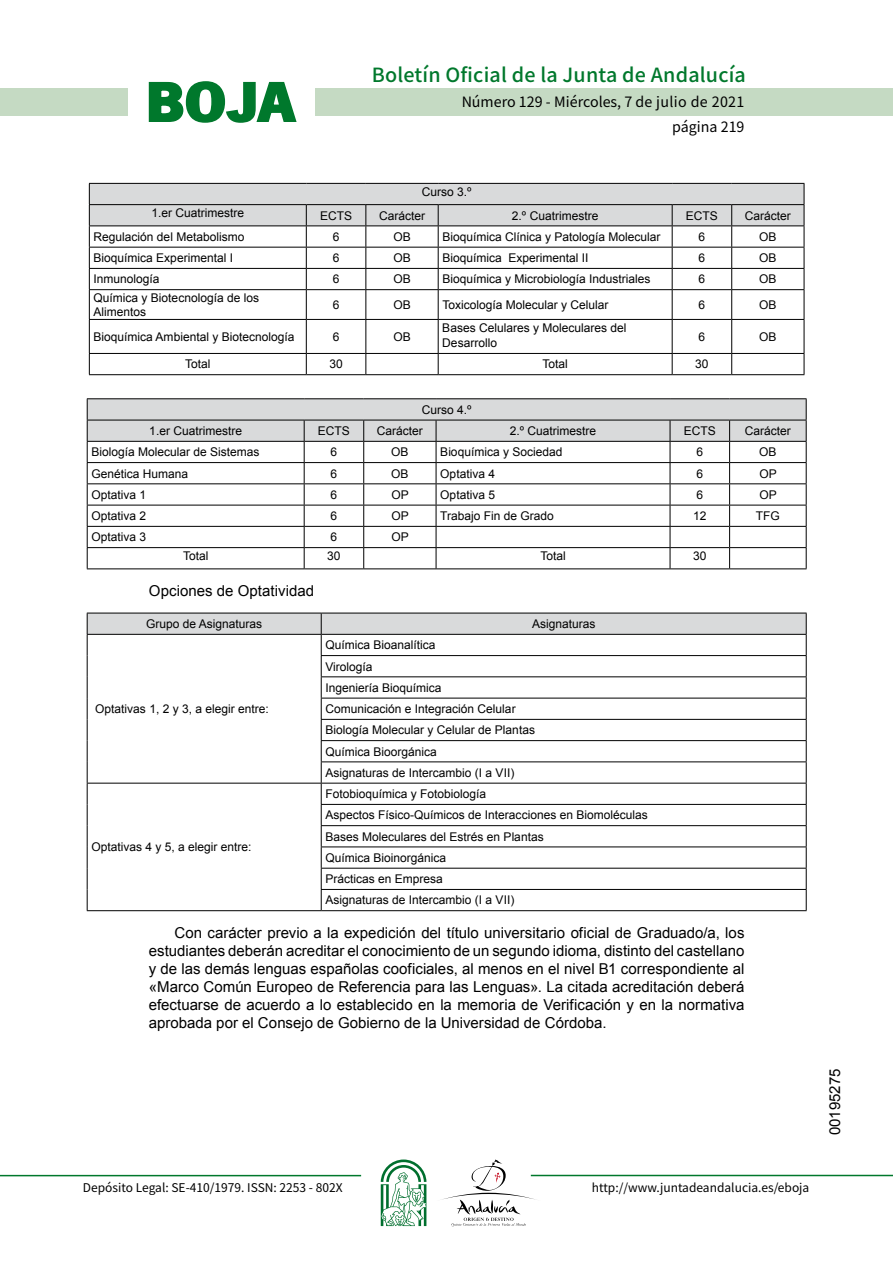
<style>
.page{position:relative;width:893px;height:1263px;background:#fff}
.page>*{position:absolute;margin:0;border:0;box-sizing:border-box;transform-origin:0 0}
.t1{font:700 57.75px "News Got T";color:#00782c;scale:1.14 1}
.t2{font:500 19.5px "Noto Sans HK";letter-spacing:.01em;color:#00782c}
.t3{font:15px/18px "Arial";color:#000;text-align:justify}
.t4{font:14.25px/24.5px "Noto Sans HK";color:#000;text-align:right}
.t5{font:12px/21.3px "Arial";color:#000}
.t6{font:12px "Noto Sans HK";color:#000}
</style>
<div class="page">
<div style="left:315px;top:88px;width:577px;height:28px;background:#c5dac3"></div>
<div style="left:0;top:88px;width:128px;height:28px;background:#c5dac3"></div>
<hr style="left:0;top:1175px;width:361px;height:1px;background:#00782c">
<hr style="left:531px;top:1175px;width:361px;height:1px;background:#00782c">
<svg style="left:148px;top:81px;width:149px;height:42px"></svg>
<svg style="left:442px;top:1159px;width:100px;height:67px"></svg>
<svg style="left:381px;top:1160px;width:45px;height:66px"></svg>
<hr style="left:803px;top:320px;width:1px;height:33px;background:#000">
<hr style="left:89px;top:319px;width:217px;height:1px;background:#000">
<hr style="left:306px;top:319px;width:60px;height:1px;background:#000">
<hr style="left:366px;top:319px;width:72px;height:1px;background:#000">
<hr style="left:438px;top:319px;width:234px;height:1px;background:#000">
<hr style="left:672px;top:319px;width:59px;height:1px;background:#000">
<hr style="left:731px;top:319px;width:73px;height:1px;background:#000">
<hr style="left:89px;top:353px;width:217px;height:1px;background:#000">
<hr style="left:306px;top:353px;width:60px;height:1px;background:#000">
<hr style="left:366px;top:353px;width:72px;height:1px;background:#000">
<hr style="left:438px;top:353px;width:234px;height:1px;background:#000">
<hr style="left:672px;top:353px;width:59px;height:1px;background:#000">
<hr style="left:731px;top:353px;width:73px;height:1px;background:#000">
<hr style="left:89px;top:374px;width:217px;height:1px;background:#000">
<hr style="left:306px;top:374px;width:60px;height:1px;background:#000">
<hr style="left:366px;top:374px;width:72px;height:1px;background:#000">
<hr style="left:438px;top:374px;width:234px;height:1px;background:#000">
<hr style="left:672px;top:374px;width:59px;height:1px;background:#000">
<hr style="left:731px;top:374px;width:73px;height:1px;background:#000">
<svg style="left:89px;top:183px;width:715px;height:136px"></svg>
<hr style="left:89px;top:320px;width:1px;height:33px;background:#000">
<hr style="left:306px;top:320px;width:1px;height:33px;background:#000">
<hr style="left:365px;top:320px;width:1px;height:33px;background:#000">
<hr style="left:438px;top:320px;width:1px;height:33px;background:#000">
<hr style="left:671px;top:320px;width:1px;height:33px;background:#000">
<hr style="left:731px;top:320px;width:1px;height:33px;background:#000">
<svg style="left:89px;top:354px;width:1px;height:20px"></svg>
<svg style="left:306px;top:354px;width:1px;height:20px"></svg>
<svg style="left:365px;top:354px;width:1px;height:20px"></svg>
<svg style="left:438px;top:354px;width:1px;height:20px"></svg>
<svg style="left:671px;top:354px;width:1px;height:20px"></svg>
<svg style="left:731px;top:354px;width:1px;height:20px"></svg>
<svg style="left:803px;top:354px;width:1px;height:20px"></svg>
<hr style="left:87px;top:398px;width:217px;height:1px;background:#000">
<hr style="left:304px;top:398px;width:60px;height:1px;background:#000">
<hr style="left:364px;top:398px;width:72px;height:1px;background:#000">
<hr style="left:436px;top:398px;width:234px;height:1px;background:#000">
<hr style="left:670px;top:398px;width:59px;height:1px;background:#000">
<hr style="left:729px;top:398px;width:77px;height:1px;background:#000">
<hr style="left:87px;top:569px;width:217px;height:1px;background:#000">
<hr style="left:304px;top:569px;width:60px;height:1px;background:#000">
<hr style="left:364px;top:569px;width:72px;height:1px;background:#000">
<hr style="left:436px;top:569px;width:234px;height:1px;background:#000">
<hr style="left:670px;top:569px;width:59px;height:1px;background:#000">
<hr style="left:729px;top:569px;width:77px;height:1px;background:#000">
<svg style="left:87px;top:399px;width:719px;height:170px"></svg>
<hr style="left:87px;top:910px;width:234px;height:1px;background:#000">
<hr style="left:321px;top:910px;width:485px;height:1px;background:#000">
<svg style="left:87px;top:613px;width:719px;height:297px"></svg>
<h1 class="t1" style="left:145px;top:68px;width:133px">BOJA</h1>
<h2 class="t2" style="left:372px;top:64px;width:375px">Boletín Oficial de la Junta de Andalucía</h2>
<p class="t4" style="left:461px;top:90px;width:284px">Número 129 - Miércoles, 7 de julio de 2021 página 219</p>
<p class="t5" style="left:422px;top:181px;width:51px">Curso 3.º</p>
<p class="t5" style="left:151px;top:203px;width:94px">1.er Cuatrimestre</p>
<p class="t5" style="left:320px;top:205px;width:34px">ECTS</p>
<p class="t5" style="left:379px;top:205px;width:48px">Carácter</p>
<p class="t5" style="left:512px;top:205px;width:88px">2.º Cuatrimestre</p>
<p class="t5" style="left:686px;top:205px;width:34px">ECTS</p>
<p class="t5" style="left:744px;top:205px;width:48px">Carácter</p>
<p class="t5" style="left:94px;top:226px;width:152px">Regulación del Metabolismo</p>
<p class="t5" style="left:333px;top:226px;width:8px">6</p>
<p class="t5" style="left:393px;top:226px;width:19px">OB</p>
<p class="t5" style="left:442px;top:226px;width:220px">Bioquímica Clínica y Patología Molecular</p>
<p class="t5" style="left:698px;top:226px;width:8px">6</p>
<p class="t5" style="left:759px;top:226px;width:19px">OB</p>
<p class="t5" style="left:94px;top:247px;width:141px">Bioquímica Experimental I</p>
<p class="t5" style="left:333px;top:247px;width:8px">6</p>
<p class="t5" style="left:393px;top:247px;width:19px">OB</p>
<p class="t5" style="left:442px;top:247px;width:148px">Bioquímica Experimental II</p>
<p class="t5" style="left:698px;top:247px;width:8px">6</p>
<p class="t5" style="left:759px;top:247px;width:19px">OB</p>
<p class="t5" style="left:94px;top:269px;width:68px">Inmunología</p>
<p class="t5" style="left:333px;top:269px;width:8px">6</p>
<p class="t5" style="left:393px;top:269px;width:19px">OB</p>
<p class="t5" style="left:442px;top:269px;width:210px">Bioquímica y Microbiología Industriales</p>
<p class="t5" style="left:698px;top:269px;width:8px">6</p>
<p class="t5" style="left:759px;top:269px;width:19px">OB</p>
<p class="t5" style="left:94px;top:290px;width:167px;line-height:14.4px">Química y Biotecnología de los<br>Alimentos</p>
<p class="t5" style="left:333px;top:294px;width:8px">6</p>
<p class="t5" style="left:393px;top:294px;width:19px">OB</p>
<p class="t5" style="left:442px;top:294px;width:168px">Toxicología Molecular y Celular</p>
<p class="t5" style="left:698px;top:294px;width:8px">6</p>
<p class="t5" style="left:759px;top:294px;width:19px">OB</p>
<p class="t5" style="left:94px;top:326px;width:202px">Bioquímica Ambiental y Biotecnología</p>
<p class="t5" style="left:333px;top:326px;width:8px">6</p>
<p class="t5" style="left:393px;top:326px;width:19px">OB</p>
<p class="t5" style="left:442px;top:321px;width:186px;line-height:14.4px">Bases Celulares y Moleculares del<br>Desarrollo</p>
<p class="t5" style="left:698px;top:326px;width:8px">6</p>
<p class="t5" style="left:759px;top:326px;width:19px">OB</p>
<p class="t5" style="left:185px;top:354px;width:27px">Total</p>
<p class="t5" style="left:329px;top:354px;width:15px">30</p>
<p class="t5" style="left:542px;top:354px;width:27px">Total</p>
<p class="t5" style="left:695px;top:354px;width:15px">30</p>
<p class="t5" style="left:422px;top:399px;width:51px">Curso 4.º</p>
<p class="t5" style="left:149px;top:420px;width:94px">1.er Cuatrimestre</p>
<p class="t5" style="left:318px;top:420px;width:34px">ECTS</p>
<p class="t5" style="left:377px;top:420px;width:48px">Carácter</p>
<p class="t5" style="left:510px;top:420px;width:88px">2.º Cuatrimestre</p>
<p class="t5" style="left:683px;top:420px;width:34px">ECTS</p>
<p class="t5" style="left:744px;top:420px;width:48px">Carácter</p>
<p class="t5" style="left:91px;top:442px;width:170px">Biología Molecular de Sistemas</p>
<p class="t5" style="left:330px;top:442px;width:8px">6</p>
<p class="t5" style="left:391px;top:442px;width:19px">OB</p>
<p class="t5" style="left:440px;top:442px;width:124px">Bioquímica y Sociedad</p>
<p class="t5" style="left:696px;top:442px;width:8px">6</p>
<p class="t5" style="left:759px;top:442px;width:19px">OB</p>
<p class="t5" style="left:91px;top:463px;width:98px">Genética Humana</p>
<p class="t5" style="left:330px;top:463px;width:8px">6</p>
<p class="t5" style="left:391px;top:463px;width:19px">OB</p>
<p class="t5" style="left:440px;top:463px;width:56px">Optativa 4</p>
<p class="t5" style="left:696px;top:463px;width:8px">6</p>
<p class="t5" style="left:759px;top:463px;width:19px">OP</p>
<p class="t5" style="left:91px;top:484px;width:56px">Optativa 1</p>
<p class="t5" style="left:330px;top:484px;width:8px">6</p>
<p class="t5" style="left:391px;top:484px;width:19px">OP</p>
<p class="t5" style="left:440px;top:484px;width:56px">Optativa 5</p>
<p class="t5" style="left:696px;top:484px;width:8px">6</p>
<p class="t5" style="left:759px;top:484px;width:19px">OP</p>
<p class="t5" style="left:91px;top:505px;width:56px">Optativa 2</p>
<p class="t5" style="left:330px;top:505px;width:8px">6</p>
<p class="t5" style="left:391px;top:505px;width:19px">OP</p>
<p class="t5" style="left:440px;top:505px;width:115px">Trabajo Fin de Grado</p>
<p class="t5" style="left:693px;top:505px;width:15px">12</p>
<p class="t5" style="left:755px;top:505px;width:25px">TFG</p>
<p class="t5" style="left:91px;top:527px;width:56px">Optativa 3</p>
<p class="t5" style="left:330px;top:527px;width:8px">6</p>
<p class="t5" style="left:391px;top:527px;width:19px">OP</p>
<p class="t5" style="left:183px;top:546px;width:27px">Total</p>
<p class="t5" style="left:327px;top:546px;width:15px">30</p>
<p class="t5" style="left:540px;top:546px;width:27px">Total</p>
<p class="t5" style="left:693px;top:546px;width:15px">30</p>
<p class="t3" style="left:149px;top:582px;width:167px">Opciones de Optatividad</p>
<p class="t5" style="left:146px;top:613px;width:118px">Grupo de Asignaturas</p>
<p class="t5" style="left:532px;top:613px;width:65px">Asignaturas</p>
<p class="t5" style="left:95px;top:698px;width:175px">Optativas 1, 2 y 3, a elegir entre:</p>
<p class="t5" style="left:325px;top:635px;width:211px">Química Bioanalítica<br>Virología<br>Ingeniería Bioquímica<br>Comunicación e Integración Celular<br>Biología Molecular y Celular de Plantas<br>Química Bioorgánica<br>Asignaturas de Intercambio (I a VII)</p>
<p class="t5" style="left:325px;top:783px;width:324px">Fotobioquímica y Fotobiología<br>Aspectos Físico-Químicos de Interacciones en Biomoléculas Bases Moleculares del Estrés en Plantas<br>Química Bioinorgánica<br>Prácticas en Empresa<br>Asignaturas de Intercambio (I a VII)</p>
<p class="t3" style="left:149px;top:923px;width:597px;text-indent:26px">Con carácter previo a la expedición del título universitario oficial de Graduado/a, los estudiantes deberán acreditar el conocimiento de un segundo idioma, distinto del castellano y de las demás lenguas españolas cooficiales, al menos en el nivel B1 correspondiente al «Marco Común Europeo de Referencia para las Lenguas». La citada acreditación deberá efectuarse de acuerdo a lo establecido en la memoria de Verificación y en la normativa aprobada por el Consejo de Gobierno de la Universidad de Córdoba.</p>
<p class="t5" style="left:91px;top:837px;width:162px">Optativas 4 y 5, a elegir entre:</p>
<p class="t6" style="left:83px;top:1181px;width:261px">Depósito Legal: SE-410/1979. ISSN: 2253 - 802X</p>
<p class="t6" style="left:592px;top:1181px;width:219px">http://www.juntadeandalucia.es/eboja</p>
<p class="t3" style="left:826px;top:1135px;width:68px;rotate:-90deg">00195275</p>
</div>
